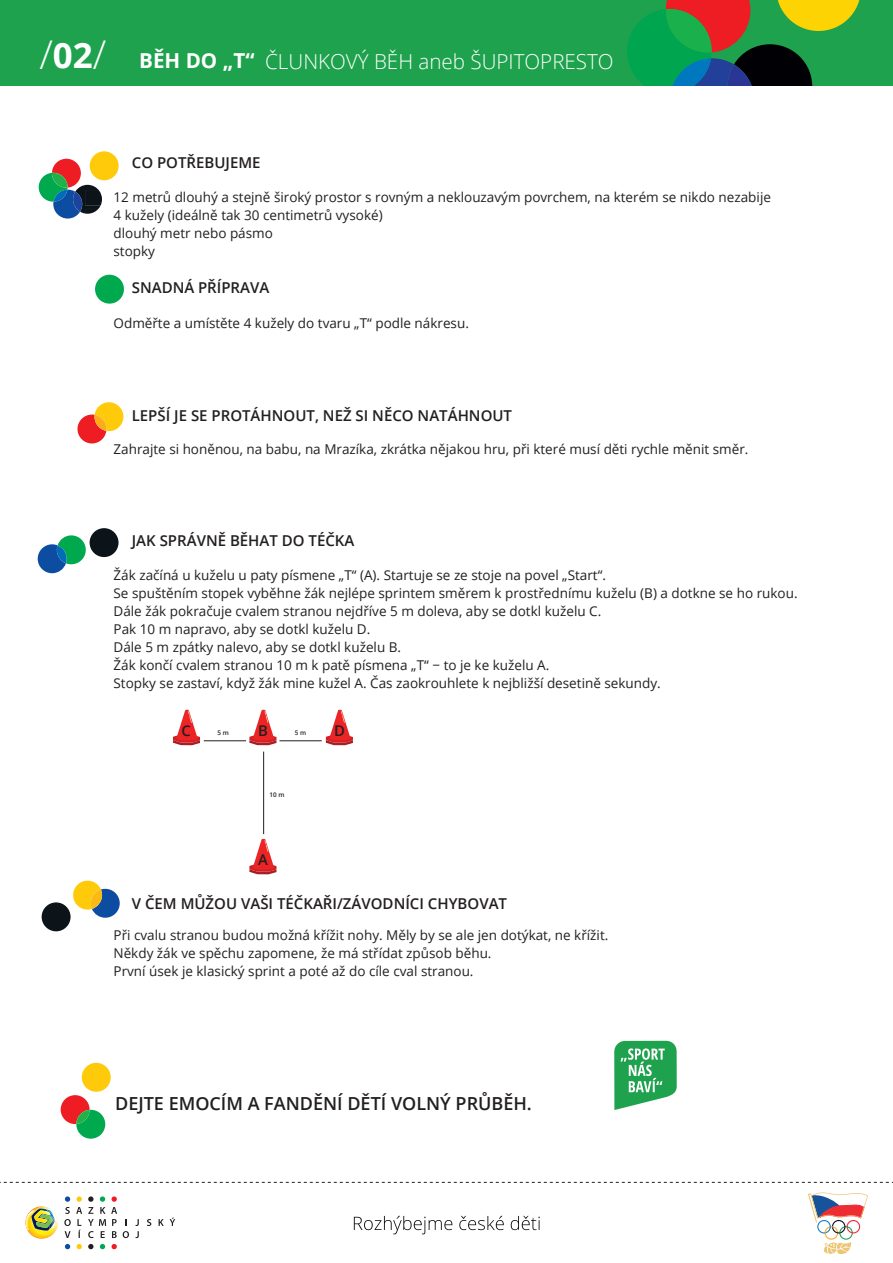
<style>
.page{position:relative;width:893px;height:1263px;background:#fff}
.page>*{position:absolute;margin:0;border:0;box-sizing:border-box;transform-origin:0 0}
.t1{font:300 20.55px "Open Sans";color:#fff}
.t2{font:600 18px "Open Sans";color:#231f20}
.t3{font:600 15px "Open Sans";color:#231f20}
.t4{font:600 14.85px "Open Sans";color:#231f20}
.t5{font:13.5px/18px "Open Sans";color:#231f20}
.t6{font:600 6.3px "Open Sans";color:#231f20}
.s1{font-size:39.6px}
.s2{font-weight:700;font-size:34.95px}
.s3{font-weight:700}
</style>
<div class="page">
<svg style="left:808px;top:1192px;width:59px;height:62px"></svg>
<svg style="left:0;top:1182px;width:893px;height:1px"></svg>
<svg style="left:123px;top:1219px;width:6px;height:19px"></svg>
<svg style="left:136px;top:1219px;width:3px;height:19px"></svg>
<svg style="left:147px;top:1219px;width:4px;height:7px"></svg>
<svg style="left:159px;top:1219px;width:5px;height:7px"></svg>
<svg style="left:170px;top:1217px;width:5px;height:9px"></svg>
<svg style="left:65px;top:1244px;width:5px;height:5px"></svg>
<svg style="left:64px;top:1196px;width:18px;height:42px"></svg>
<svg style="left:77px;top:1244px;width:5px;height:5px"></svg>
<svg style="left:88px;top:1244px;width:6px;height:5px"></svg>
<svg style="left:100px;top:1244px;width:5px;height:5px"></svg>
<svg style="left:88px;top:1196px;width:29px;height:42px"></svg>
<svg style="left:112px;top:1244px;width:5px;height:5px"></svg>
<svg style="left:25px;top:1206px;width:33px;height:33px"></svg>
<div style="left:0;top:0;width:893px;height:85px;background:#1ea24d"></div>
<svg style="left:627px;top:0;width:233px;height:85px"></svg>
<svg style="left:354px;top:1216px;width:98px;height:18px"></svg>
<svg style="left:459px;top:1216px;width:45px;height:14px"></svg>
<svg style="left:511px;top:1216px;width:29px;height:14px"></svg>
<svg style="left:614px;top:1041px;width:63px;height:69px"></svg>
<div style="left:90px;top:151px;width:29px;height:29px;background:#feca0a;border-radius:50%"></div>
<svg style="left:39px;top:159px;width:63px;height:60px"></svg>
<div style="left:95px;top:275px;width:29px;height:29px;background:#00a94e;border-radius:50%"></div>
<svg style="left:77px;top:402px;width:46px;height:41px"></svg>
<div style="left:90px;top:528px;width:29px;height:29px;background:#0c141a;border-radius:50%"></div>
<svg style="left:38px;top:535px;width:48px;height:38px"></svg>
<div style="left:82px;top:1063px;width:29px;height:29px;background:#feca0a;border-radius:50%"></div>
<div style="left:42px;top:902px;width:29px;height:29px;background:#0c141a;border-radius:50%"></div>
<svg style="left:73px;top:881px;width:47px;height:37px"></svg>
<svg style="left:61px;top:1095px;width:44px;height:44px"></svg>
<svg style="left:173px;top:710px;width:27px;height:35px"></svg>
<svg style="left:249px;top:710px;width:27px;height:35px"></svg>
<svg style="left:249px;top:839px;width:27px;height:35px"></svg>
<svg style="left:326px;top:710px;width:27px;height:35px"></svg>
<hr style="left:263px;top:751px;width:1px;height:83px;background:#231f20">
<hr style="left:204px;top:740px;width:42px;height:1px;background:#231f20">
<hr style="left:279px;top:740px;width:43px;height:1px;background:#231f20">
<h1 class="t1" style="left:39px;top:47px;width:576px"><span class="s1">/</span><span class="s2">02</span><span class="s1">/</span> <span class="s3">BĚH DO „T“</span> ČLUNKOVÝ BĚH aneb ŠUPITOPRESTO</h1>
<p class="t3" style="left:132px;top:152px;width:130px">CO POTŘEBUJEME</p>
<p class="t5" style="left:114px;top:188px;width:659px">12 metrů dlouhý a stejně široký prostor s rovným a neklouzavým povrchem, na kterém se nikdo nezabije<br>4 kužely (ideálně tak 30 centimetrů vysoké)</p>
<p class="t5" style="left:114px;top:224px;width:161px">dlouhý metr nebo pásmo stopky</p>
<p class="t3" style="left:132px;top:278px;width:139px">SNADNÁ PŘÍPRAVA</p>
<p class="t5" style="left:114px;top:314px;width:357px">Odměřte a umístěte 4 kužely do tvaru „T“ podle nákresu.</p>
<p class="t3" style="left:132px;top:405px;width:382px">LEPŠÍ JE SE PROTÁHNOUT, NEŽ SI NĚCO NATÁHNOUT</p>
<p class="t5" style="left:114px;top:440px;width:636px">Zahrajte si honěnou, na babu, na Mrazíka, zkrátka nějakou hru, při které musí děti rychle měnit směr.</p>
<p class="t3" style="left:132px;top:530px;width:224px">JAK SPRÁVNĚ BĚHAT DO TÉČKA</p>
<p class="t5" style="left:114px;top:566px;width:685px">Žák začíná u kuželu u paty písmene „T“ (A). Startuje se ze stoje na povel „Start“.<br>Se spuštěním stopek vyběhne žák nejlépe sprintem směrem k prostřednímu kuželu (B) a dotkne se ho rukou.<br>Dále žák pokračuje cvalem stranou nejdříve 5 m doleva, aby se dotkl kuželu C.<br>Pak 10 m napravo, aby se dotkl kuželu D.<br>Dále 5 m zpátky nalevo, aby se dotkl kuželu B.<br>Žák končí cvalem stranou 10 m k patě písmena „T“ − to je ke kuželu A.<br>Stopky se zastaví, když žák mine kužel A. Čas zaokrouhlete k nejbližší desetině sekundy.</p>
<p class="t4" style="left:182px;top:720px;width:11px">C</p>
<p class="t6" style="left:218px;top:728px;width:13px">5 m</p>
<p class="t4" style="left:258px;top:720px;width:11px">B</p>
<p class="t6" style="left:295px;top:728px;width:13px">5 m</p>
<p class="t4" style="left:334px;top:720px;width:12px">D</p>
<p class="t6" style="left:269px;top:790px;width:16px">10 m</p>
<p class="t4" style="left:258px;top:849px;width:11px">A</p>
<p class="t3" style="left:132px;top:893px;width:377px">V ČEM MŮŽOU VAŠI TÉČKAŘI/ZÁVODNÍCI CHYBOVAT</p>
<p class="t5" style="left:114px;top:926px;width:496px">Při cvalu stranou budou možná křížit nohy. Měly by se ale jen dotýkat, ne křížit.<br>Někdy žák ve spěchu zapomene, že má střídat způsob běhu.<br>První úsek je klasický sprint a poté až do cíle cval stranou.</p>
<h2 class="t2" style="left:115px;top:1091px;width:418px">DEJTE EMOCÍM A FANDĚNÍ DĚTÍ VOLNÝ PRŮBĚH.</h2>
</div>
